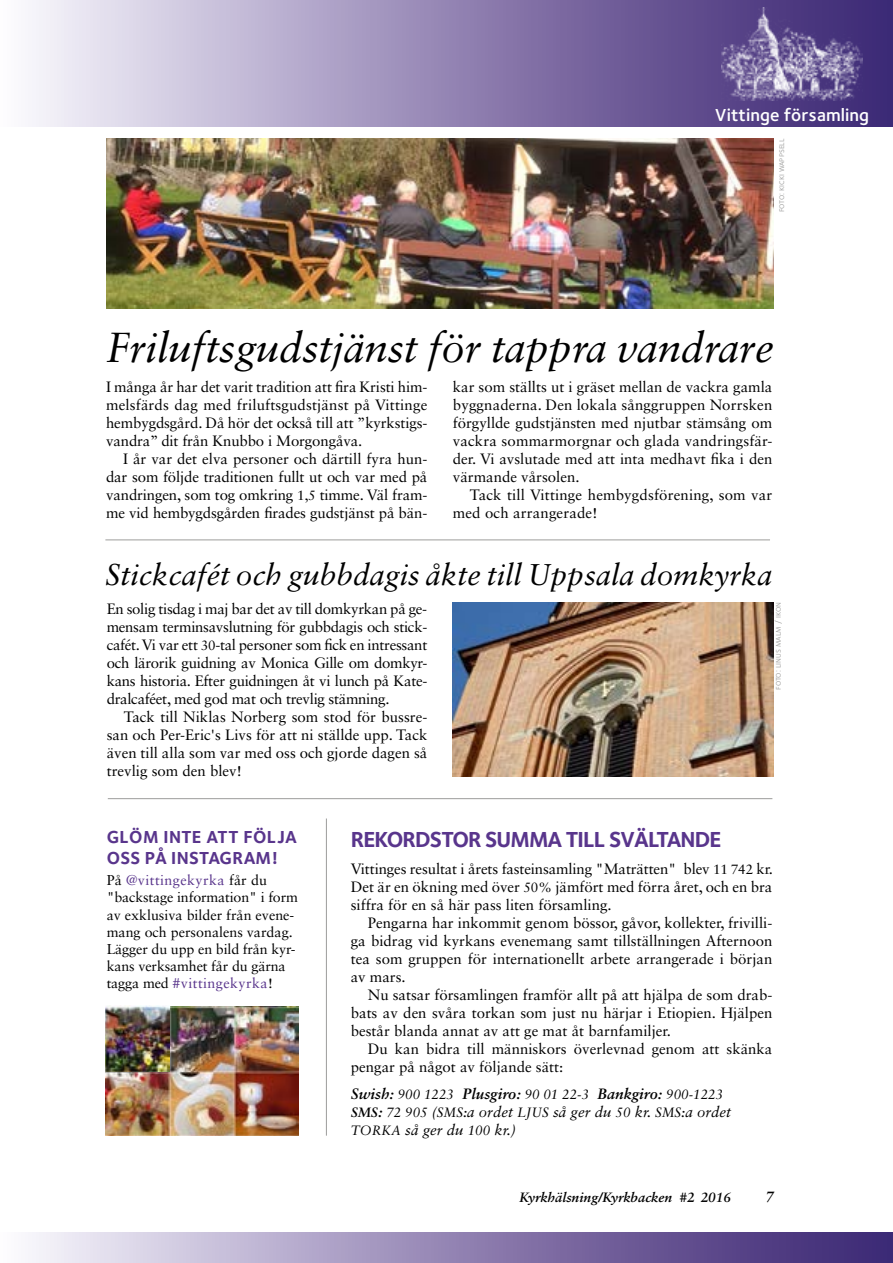
<style>
.page{position:relative;width:893px;height:1263px;background:#fff}
.page>*{position:absolute;margin:0;border:0;box-sizing:border-box;transform-origin:0 0}
.t1{font:italic 42px "Sabon LT Std";letter-spacing:-.005em;color:#000}
.t2{font:italic 30px "Sabon LT Std";color:#000}
.t3{font:700 22.5px "Foundry Sterling";letter-spacing:-.04em;color:#59358c}
.t4{font:700 18px/21px "Foundry Sterling";letter-spacing:.02em;color:#59358c}
.t5{font:18px "Foundry Sterling Demi OSF";color:#fff}
.t6{font:15px/18px "Sabon LT Std";color:#000;text-align:justify}
.t7{font:italic 700 15px "Sabon LT Std";color:#000}
.t8{font:14.25px/17.1px "Sabon LT Std";color:#000}
.t9{font:italic 13.5px/18px "Sabon LT Std";color:#000}
.t10{font:italic 700 13.5px "Sabon LT Std";color:#000}
.t11{font:9px "Foundry Sterling Book Expert";color:#9d9d9c}
.s1{font-size:13.5px}
.s2{color:#59358c}
.s3{font-weight:700;font-size:15px}
.s4{font-weight:700}
.s5{font-size:15px}
</style>
<div class="page">
<img style="left:106px;top:1007px;width:192px;height:129px">
<div style="left:0;top:0;width:893px;height:127px;background:linear-gradient(to right,#f9f6fd,#351d6e)"></div>
<div style="left:0;top:1233px;width:893px;height:30px;background:linear-gradient(to right,#f9f6fd,#351d6e)"></div>
<img style="left:721px;top:7px;width:142px;height:94px">
<hr style="left:326px;top:818px;width:1px;height:318px;background:#9d9d9c">
<img style="left:106px;top:138px;width:668px;height:171px">
<img style="left:105px;top:1006px;width:64px;height:65px">
<hr style="left:108px;top:798px;width:664px;height:1px;background:#9d9d9c">
<hr style="left:105px;top:539px;width:665px;height:1px;background:#9d9d9c">
<img style="left:453px;top:602px;width:321px;height:175px">
<p class="t5" style="left:715px;top:104px;width:155px">Vittinge församling</p>
<p class="t11" style="left:776px;top:212px;width:75px;rotate:-90deg">foto: kicki wappsell</p>
<h1 class="t1" style="left:106px;top:323px;width:669px">Friluftsgudstjänst för tappra vandrare</h1>
<p class="t6" style="left:106px;top:377px;width:323px">I många år har det varit tradition att fira Kristi him&shy;melsfärds dag med friluftsgudstjänst på Vittinge hembygdsgård. Då hör det också till att ”kyrkstigs&shy;vandra” dit från Knubbo i Morgongåva.</p>
<p class="t6" style="left:106px;top:449px;width:323px;text-indent:17px">I år var det elva personer och därtill fyra hun&shy;dar som följde traditionen fullt ut och var med på vandringen, som tog omkring <span class="s1">1,5</span> timme. Väl fram&shy;me vid hembygdsgården firades gudstjänst på bän-</p>
<p class="t6" style="left:453px;top:377px;width:321px">kar som ställts ut i gräset mellan de vackra gamla byggnaderna. Den lokala sånggruppen Norrsken förgyllde gudstjänsten med njutbar stämsång om vackra sommarmorgnar och glada vandringsfär&shy;der. Vi avslutade med att inta medhavt fika i den värmande vårsolen.</p>
<p class="t6" style="left:453px;top:485px;width:321px;text-indent:17px">Tack till Vittinge hembygdsförening, som var med och arrangerade!</p>
<h2 class="t2" style="left:105px;top:557px;width:668px">Stickcafét och gubbdagis åkte till Uppsala domkyrka</h2>
<p class="t6" style="left:107px;top:599px;width:322px">En solig tisdag i maj bar det av till domkyrkan på ge&shy;mensam terminsavslutning för gubbdagis och stick&shy;cafét. Vi var ett <span class="s1">30</span>-tal personer som fick en intressant och lärorik guidning av Monica Gille om domkyr&shy;kans historia. Efter guidningen åt vi lunch på Kate&shy;dralcaféet, med god mat och trevlig stämning.</p>
<p class="t6" style="left:107px;top:707px;width:322px;text-indent:17px">Tack till Niklas Norberg som stod för bussre&shy;san och Per-Eric's Livs för att ni ställde upp. Tack även till alla som var med oss och gjorde dagen så trevlig som den blev!</p>
<p class="t11" style="left:773px;top:690px;width:89px;rotate:-90deg">foto: linus malm / ikon</p>
<p class="t4" style="left:107px;top:826px;width:192px">GLÖM INTE ATT FÖLJA<br>OSS PÅ INSTAGRAM!</p>
<p class="t8" style="left:107px;top:872px;width:193px">På <span class="s2">@vittingekyrka</span> får du "backstage information" i form av exklusiva bilder från evene&shy;mang och personalens vardag.<br>Lägger du upp en bild från kyr&shy;kans verksamhet får du gärna tagga med <span class="s2">#vittingekyrka</span>!</p>
<h3 class="t3" style="left:351px;top:826px;width:372px">REKORDSTOR SUMMA TILL SVÄLTANDE</h3>
<p class="t6" style="left:351px;top:859px;width:424px">Vittinges resultat i årets fasteinsamling "Maträtten" blev <span class="s1">11 742</span> kr.<br>Det är en ökning med över <span class="s1">50%</span> jämfört med förra året, och en bra siffra för en så här pass liten församling.</p>
<p class="t6" style="left:351px;top:913px;width:423px;text-indent:17px">Pengarna har inkommit genom bössor, gåvor, kollekter, frivilli&shy;ga bidrag vid kyrkans evenemang samt tillställningen Afternoon tea som gruppen för internationellt arbete arrangerade i början av mars.</p>
<p class="t6" style="left:351px;top:985px;width:423px;text-indent:17px">Nu satsar församlingen framför allt på att hjälpa de som drab&shy;bats av den svåra torkan som just nu härjar i Etiopien. Hjälpen består blanda annat av att ge mat åt barnfamiljer.</p>
<p class="t6" style="left:351px;top:1039px;width:423px;text-indent:17px">Du kan bidra till människors överlevnad genom att skänka pengar på något av följande sätt:</p>
<p class="t9" style="left:351px;top:1085px;width:382px"><span class="s3">Swish:</span> 900 1223 <span class="s3">Plusgiro:</span> 90 01 22-3 <span class="s3">Bankgiro:</span> 900-1223<br><span class="s4">SMS</span><span class="s3">:</span> 72 905 <span class="s5">(</span>SMS<span class="s5">:a ordet</span> LJUS <span class="s5">så ger du</span> 50 <span class="s5">kr.</span> SMS<span class="s5">:a ordet<br></span>TORKA <span class="s5">så ger du</span> 100 <span class="s5">kr.)</span></p>
<p class="t10" style="left:520px;top:1189px;width:213px">Kyrkhälsning/Kyrkbacken #2 2016</p>
<p class="t7" style="left:766px;top:1187px;width:10px">7</p>
</div>
